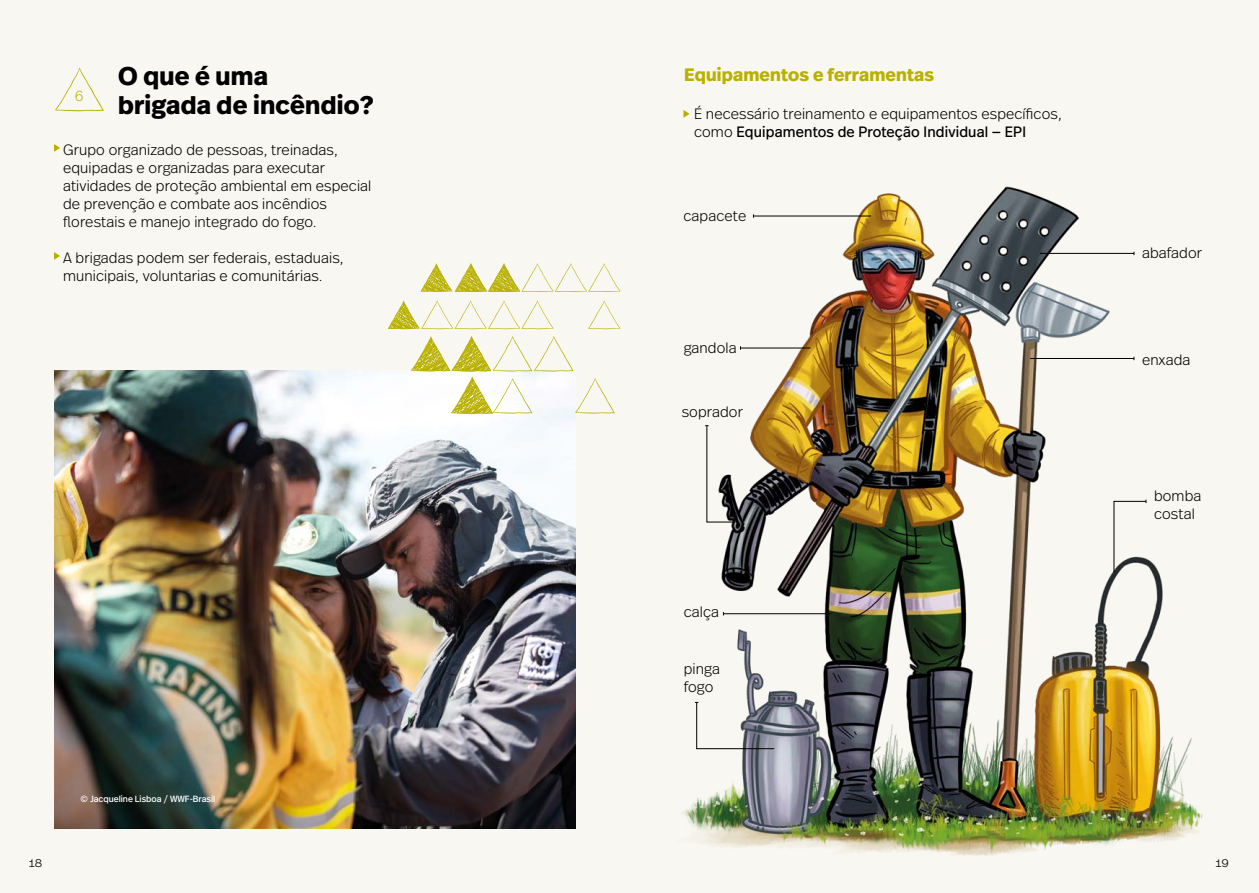
<style>
.page{position:relative;width:1259px;height:893px;background:#f8f7f1}
.page>*{position:absolute;margin:0;border:0;box-sizing:border-box;transform-origin:0 0}
.t1{font:700 25.5px/28.5px "Real Head Pro";letter-spacing:.01em;color:#000}
.t2{font:700 18px "Real Head Pro";letter-spacing:.01em;color:#b9b100}
.t3{font:300 15px/18px "Real Head Pro";letter-spacing:.01em;color:#000}
.t4{font:300 15px "Real Head Pro";color:#b9b100}
.t5{font:300 13.5px "Real Head Pro";color:#000}
.t6{font:9px "Real Head Pro";color:#fff}
.s1{font-weight:400}
</style>
<div class="page">
<img style="left:682px;top:186px;width:521px;height:670px">
<svg style="left:55px;top:68px;width:49px;height:43px"></svg>
<img style="left:54px;top:371px;width:521px;height:457px">
<svg style="left:54px;top:144px;width:6px;height:8px"></svg>
<svg style="left:683px;top:110px;width:6px;height:8px"></svg>
<svg style="left:54px;top:252px;width:6px;height:8px"></svg>
<hr style="left:753px;top:216px;width:118px;height:1px;background:#000">
<hr style="left:1040px;top:253px;width:94px;height:1px;background:#000">
<hr style="left:1030px;top:358px;width:104px;height:1px;background:#000">
<svg style="left:1113px;top:500px;width:33px;height:73px"></svg>
<hr style="left:740px;top:348px;width:70px;height:1px;background:#000">
<hr style="left:723px;top:613px;width:108px;height:1px;background:#000">
<svg style="left:420px;top:263px;width:200px;height:29px"></svg>
<svg style="left:588px;top:300px;width:32px;height:29px"></svg>
<svg style="left:388px;top:300px;width:166px;height:29px"></svg>
<svg style="left:411px;top:336px;width:203px;height:78px"></svg>
<svg style="left:705px;top:425px;width:31px;height:98px"></svg>
<svg style="left:695px;top:702px;width:80px;height:47px"></svg>
<p class="t4" style="left:75px;top:86px;width:10px">6</p>
<h1 class="t1" style="left:118px;top:61px;width:257px">O que é uma<br>brigada de incêndio?</h1>
<p class="t3" style="left:63px;top:140px;width:310px">Grupo organizado de pessoas, treinadas, equipadas e organizadas para executar atividades de proteção ambiental em especial de prevenção e combate aos incêndios florestais e manejo integrado do fogo.</p>
<p class="t3" style="left:63px;top:248px;width:282px">A brigadas podem ser federais, estaduais, municipais, voluntarias e comunitárias.</p>
<p class="t6" style="left:80px;top:792px;width:136px">© Jacqueline Lisboa / WWF-Brasil</p>
<p class="t2" style="left:684px;top:62px;width:251px">Equipamentos e ferramentas</p>
<p class="t3" style="left:694px;top:104px;width:369px">É necessário treinamento e equipamentos específicos, como <span class="s1">Equipamentos de Proteção Individual — EPI</span></p>
<p class="t3" style="left:683px;top:206px;width:64px">capacete</p>
<p class="t3" style="left:683px;top:338px;width:54px">gandola</p>
<p class="t3" style="left:682px;top:402px;width:63px">soprador</p>
<p class="t3" style="left:683px;top:602px;width:37px">calça</p>
<p class="t3" style="left:683px;top:659px;width:38px">pinga fogo</p>
<p class="t3" style="left:1142px;top:243px;width:62px">abafador</p>
<p class="t3" style="left:1142px;top:350px;width:50px">enxada</p>
<p class="t3" style="left:1154px;top:486px;width:49px">bomba costal</p>
<p class="t5" style="left:28px;top:853px;width:15px">18</p>
<p class="t5" style="left:1215px;top:853px;width:15px">19</p>
</div>
